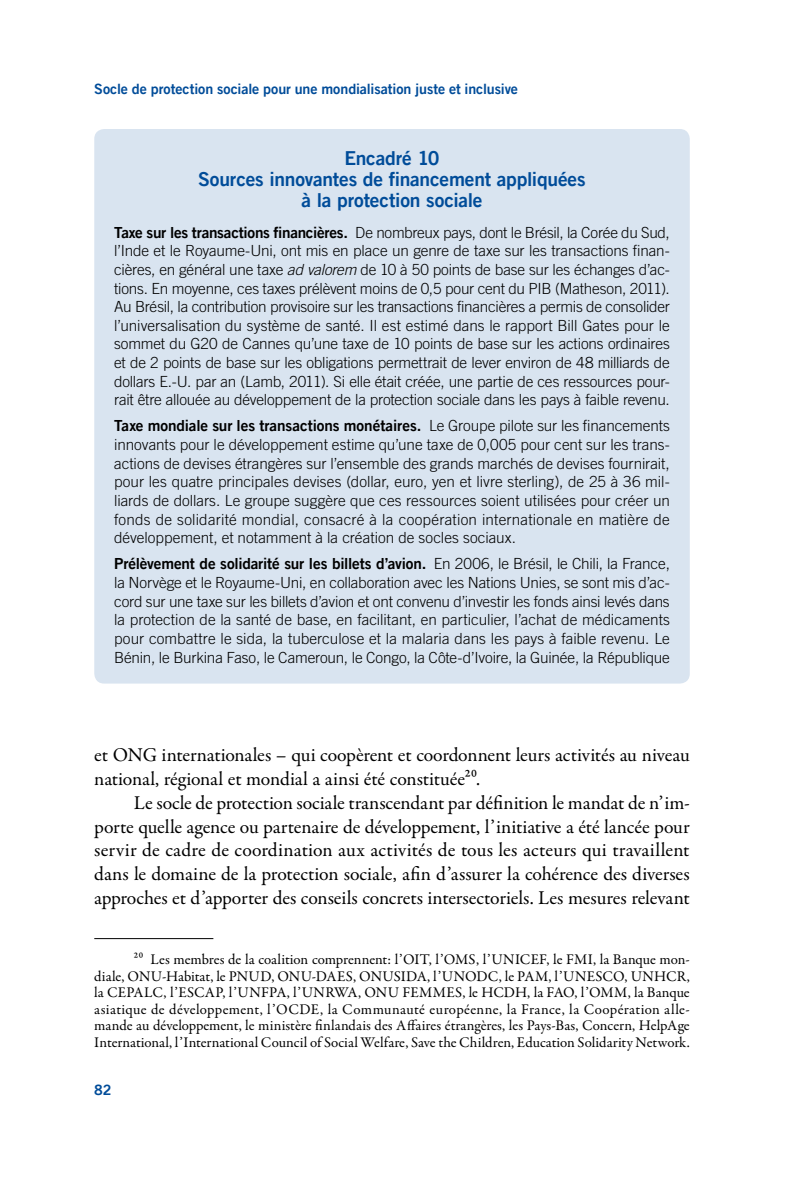
<style>
.page{position:relative;width:794px;height:1191px;background:#fff}
.page>*{position:absolute;margin:0;border:0;box-sizing:border-box;transform-origin:0 0}
.t1{font:19.6px/23.8px "Garamond Premr Pro";color:#000}
.t2{font:19.25px/21px "Trade Gothic LT Com Bd 2";letter-spacing:-.01em;color:#004c99;text-align:center}
.t3{font:300 15.4px/18.6px "Trade Gothic LT Com";letter-spacing:-.01em;color:#000;text-align:justify}
.t4{font:15.4px "Trade Gothic LT Com Bd 2";letter-spacing:-.01em;color:#000}
.t5{font:14.88px/16.6px "Garamond Premr Pro";letter-spacing:.005em;color:#000}
.t6{font:14.17px "Trade Gothic LT Com Bd 2";letter-spacing:-.005em;color:#004c99}
.s1{font-family:"Trade Gothic LT Com Bd 2";font-weight:400}
.s2{font-style:italic}
.s3{font-family:"Trade Gothic LT Com";font-weight:300}
</style>
<div class="page">
<div style="left:94px;top:129px;width:596px;height:554px;background:#d9e4f0;border-radius:10px"></div>
<hr style="left:94px;top:938px;width:119px;height:1px;background:#000">
<p class="t6" style="left:94px;top:80px;width:425px">Socle de protection sociale pour une mondialisation juste et inclusive</p>
<p class="t2" style="left:198px;top:147px;width:389px">Encadré 10<br>Sources innovantes de financement appliquées à la protection sociale</p>
<p class="t3" style="left:114px;top:223px;width:557px"><span class="s1">Taxe sur les transactions financières.</span> De nombreux pays, dont le Brésil, la Corée du Sud, l’Inde et le Royaume-Uni, ont mis en place un genre de taxe sur les transactions finan&shy;cières, en général une taxe <span class="s2">ad valorem</span> de 10 à 50 points de base sur les échanges d’ac&shy;tions. En moyenne, ces taxes prélèvent moins de 0,5 pour cent du PIB (Matheson, 2011).<br>Au Brésil, la contribution provisoire sur les transactions financières a permis de consolider l’universalisation du système de santé. Il est estimé dans le rapport Bill Gates pour le sommet du G20 de Cannes qu’une taxe de 10 points de base sur les actions ordinaires et de 2 points de base sur les obligations permettrait de lever environ de 48 milliards de dollars E.-U. par an (Lamb, 2011). Si elle était créée, une partie de ces ressources pour&shy;rait être allouée au développement de la protection sociale dans les pays à faible revenu.</p>
<p class="t4" style="left:114px;top:416px;width:557px">Taxe mondiale sur les transactions monétaires. <span class="s3">Le Groupe pilote sur les financements</span></p>
<p class="t3" style="left:114px;top:435px;width:557px">innovants pour le développement estime qu’une taxe de 0,005 pour cent sur les trans&shy;actions de devises étrangères sur l’ensemble des grands marchés de devises fournirait, pour les quatre principales devises (dollar, euro, yen et livre sterling), de 25 à 36 mil&shy;liards de dollars. Le groupe suggère que ces ressources soient utilisées pour créer un fonds de solidarité mondial, consacré à la coopération internationale en matière de développement, et notamment à la création de socles sociaux.</p>
<p class="t4" style="left:114px;top:554px;width:557px">Prélèvement de solidarité sur les billets d’avion. <span class="s3">En 2006, le Brésil, le Chili, la France,</span></p>
<p class="t3" style="left:114px;top:573px;width:557px">la Norvège et le Royaume-Uni, en collaboration avec les Nations Unies, se sont mis d’ac&shy;cord sur une taxe sur les billets d’avion et ont convenu d’investir les fonds ainsi levés dans la protection de la santé de base, en facilitant, en particulier, l’achat de médicaments pour combattre le sida, la tuberculose et la malaria dans les pays à faible revenu. Le Bénin, le Burkina Faso, le Cameroun, le Congo, la Côte-d’Ivoire, la Guinée, la République</p>
<p class="t1" style="left:94px;top:743px;width:597px">et ONG internationales – qui coopèrent et coordonnent leurs activités au niveau national, régional et mondial a ainsi été constituée20.</p>
<p class="t1" style="left:94px;top:791px;width:597px;text-align:justify;text-indent:40px">Le socle de protection sociale transcendant par définition le mandat de n’im&shy;porte quelle agence ou partenaire de développement, l’initiative a été lancée pour servir de cadre de coordination aux activités de tous les acteurs qui travaillent dans le domaine de la protection sociale, afin d’assurer la cohérence des diverses approches et d’apporter des conseils concrets intersectoriels. Les mesures relevant</p>
<p class="t5" style="left:94px;top:951px;width:597px;text-indent:40px">20 Les membres de la coalition comprennent: l’OIT, l’OMS, l’UNICEF, le FMI, la Banque mon&shy;diale, ONU-Habitat, le PNUD</p>
<p class="t5" style="left:271px;top:968px;width:56px">, ONU-DAE</p>
<p class="t5" style="left:346px;top:968px;width:229px">S, ONUSIDA, l’UNODC, le PAM, l’UNE</p>
<p class="t5" style="left:94px;top:968px;width:597px;text-align:justify;text-indent:501px">SCO, UNHCR, la CEPALC, l’ESCAP, l’UNFPA, l’UNRWA, ONU FEMMES, le HCDH, la FAO, l’OMM, la Banque asiatique de développement, l’OCDE , la Communauté européenne, la France, la Coopération alle&shy;mande au développement, le ministère finlandais des Affaires étrangères, les Pays-Bas, Concern, HelpAge International, l’International Council of Social Welfare, Save the Children, Education Solidarity Network.</p>
<p class="t6" style="left:94px;top:1080px;width:19px">82</p>
</div>
